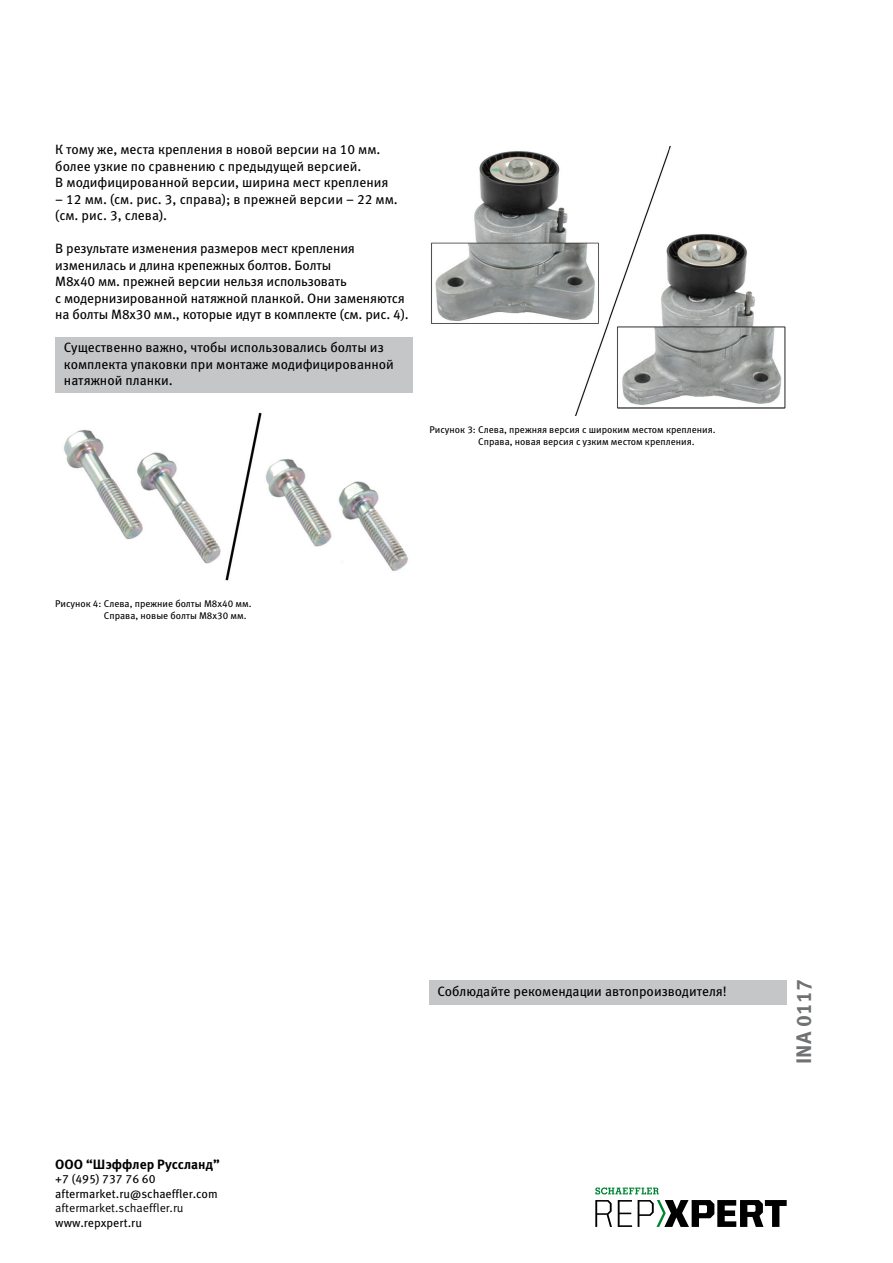
<style>
.page{position:relative;width:893px;height:1263px;background:#fff}
.page>*{position:absolute;margin:0;border:0;box-sizing:border-box;transform-origin:0 0}
.t1{font:700 21px "Meta Pro";color:#6f7172}
.t2{font:13.5px/16.5px "Meta Pro";letter-spacing:-.005em;color:#000}
.t3{font:700 13.5px "Meta Pro";color:#000}
.t4{font:12px/14.4px "Meta Pro";color:#000}
.t5{font:12px "Meta Pro Norm";color:#000}
.t6{font:9.75px/12.8px "Meta Pro";color:#000}
</style>
<div class="page">
<div style="left:55px;top:337px;width:358px;height:56px;background:#c5c6c7"></div>
<img style="left:431px;top:146px;width:355px;height:269px">
<img style="left:63px;top:412px;width:345px;height:169px">
<div style="left:429px;top:980px;width:357px;height:24px;background:#c5c6c7"></div>
<svg style="left:595px;top:1200px;width:17px;height:27px"></svg>
<svg style="left:618px;top:1200px;width:14px;height:27px"></svg>
<svg style="left:638px;top:1200px;width:149px;height:27px"></svg>
<svg style="left:595px;top:1187px;width:64px;height:7px"></svg>
<p class="t2" style="left:55px;top:140px;width:335px">К тому же, места крепления в новой версии на 10 мм. более узкие по сравнению с предыдущей версией.<br>В модифицированной версии, ширина мест крепления</p>
<p class="t2" style="left:55px;top:190px;width:344px">– 12 мм. (см. рис. 3, справа); в прежней версии – 22 мм. (см. рис. 3, слева).</p>
<p class="t2" style="left:55px;top:239px;width:355px">В результате изменения размеров мест крепления изменилась и длина крепежных болтов. Болты<br>М8х40 мм. прежней версии нельзя использовать<br>с модернизированной натяжной планкой. Они заменяются на болты М8х30 мм., которые идут в комплекте (см. рис. 4).</p>
<p class="t2" style="left:64px;top:338px;width:331px">Существенно важно, чтобы использовались болты из комплекта упаковки при монтаже модифицированной натяжной планки.</p>
<p class="t6" style="left:478px;top:422px;width:239px;text-indent:-49px">Рисунок 3: Слева, прежняя версия с широким местом крепления.<br>Справа, новая версия с узким местом крепления.</p>
<p class="t6" style="left:104px;top:596px;width:149px;text-indent:-49px">Рисунок 4: Слева, прежние болты М8х40 мм.<br>Справа, новые болты М8х30 мм.</p>
<p class="t3" style="left:55px;top:1154px;width:166px">ООО “Шэффлер Руссланд”</p>
<p class="t4" style="left:55px;top:1171px;width:164px">+7 (495) 737 76 60 aftermarket.ru@schaeffler.com</p>
<p class="t5" style="left:55px;top:1199px;width:130px">aftermarket.schaeffler.ru</p>
<p class="t4" style="left:55px;top:1214px;width:88px">www.repxpert.ru</p>
<p class="t2" style="left:438px;top:982px;width:291px">Соблюдайте рекомендации автопроизводителя!</p>
<h1 class="t1" style="left:787px;top:1064px;width:86px;rotate:-90deg">INA 0117</h1>
</div>
